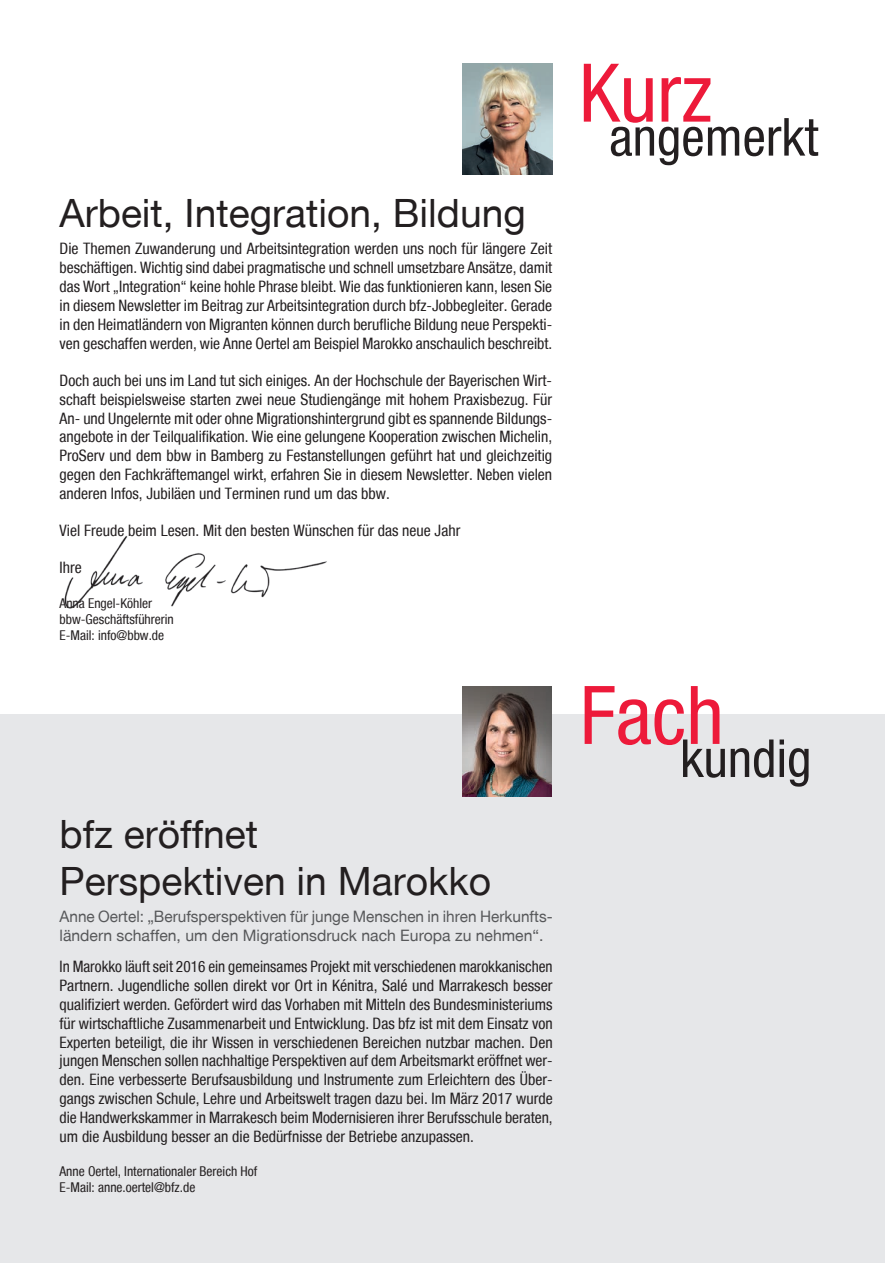
<style>
.page{position:relative;width:885px;height:1263px;background:#fff}
.page>*{position:absolute;margin:0;border:0;box-sizing:border-box;transform-origin:0 0}
.t1{font:condensed 81px "Helvetica Neue";color:#ed1a3a}
.t2{font:condensed 52.5px "Helvetica Neue";color:#231f20}
.t3{font:39px/46.8px "Helvetica Neue";color:#231f20}
.t4{font:condensed 15.75px/18.9px "Helvetica Neue";color:#231f20;text-align:justify}
.t5{font:15.75px/18.9px "Helvetica Neue";color:#57585a}
.t6{font:condensed 13.5px/16.2px "Helvetica Neue";color:#231f20}
</style>
<div class="page">
<img style="left:463px;top:64px;width:89px;height:110px">
<div style="left:0;top:714px;width:884px;height:549px;background:#e6e7e9"></div>
<img style="left:64px;top:535px;width:263px;height:74px">
<img style="left:462px;top:686px;width:89px;height:111px">
<h3 class="t3" style="left:60px;top:189px;width:467px">Arbeit, Integration, Bildung</h3>
<p class="t4" style="left:60px;top:239px;width:494px">Die Themen Zuwanderung und Arbeitsintegration werden uns noch für längere Zeit beschäftigen. Wichtig sind dabei pragmatische und schnell umsetzbare Ansätze, damit das Wort „Integration“ keine hohle Phrase bleibt. Wie das funktionieren kann, lesen Sie in diesem Newsletter im Beitrag zur Arbeitsintegration durch bfz-Jobbegleiter. Gerade in den Heimatländern von Migranten können durch berufliche Bildung neue Perspekti&shy;ven geschaffen werden, wie Anne Oertel am Beispiel Marokko anschaulich beschreibt.</p>
<p class="t4" style="left:60px;top:371px;width:494px">Doch auch bei uns im Land tut sich einiges. An der Hochschule der Bayerischen Wirt&shy;schaft beispielsweise starten zwei neue Studiengänge mit hohem Praxisbezug. Für An- und Ungelernte mit oder ohne Migrationshintergrund gibt es spannende Bildungs&shy;angebote in der Teilqualifikation. Wie eine gelungene Kooperation zwischen Michelin, ProServ und dem bbw in Bamberg zu Festanstellungen geführt hat und gleichzeitig gegen den Fachkräftemangel wirkt, erfahren Sie in diesem Newsletter. Neben vielen anderen Infos, Jubiläen und Terminen rund um das bbw.</p>
<p class="t4" style="left:60px;top:521px;width:402px">Viel Freude beim Lesen. Mit den besten Wünschen für das neue Jahr</p>
<p class="t4" style="left:60px;top:558px;width:24px">Ihre</p>
<p class="t6" style="left:60px;top:595px;width:116px">Anna Engel-Köhler bbw-Geschäftsführerin<br>E-Mail: info@bbw.de</p>
<h3 class="t3" style="left:60px;top:810px;width:433px">bfz eröffnet<br>Perspektiven in Marokko</h3>
<p class="t5" style="left:60px;top:907px;width:494px">Anne Oertel: „Berufsperspektiven für junge Menschen in ihren Herkunfts&shy;ländern schaffen, um den Migrationsdruck nach Europa zu nehmen“.</p>
<p class="t4" style="left:60px;top:957px;width:494px">In Marokko läuft seit 2016 ein gemeinsames Projekt mit verschiedenen marokkanischen Partnern. Jugendliche sollen direkt vor Ort in Kénitra, Salé und Marrakesch besser qualifiziert werden. Gefördert wird das Vorhaben mit Mitteln des Bundesministeriums für wirtschaftliche Zusammenarbeit und Entwicklung. Das bfz ist mit dem Einsatz von Experten beteiligt, die ihr Wissen in verschiedenen Bereichen nutzbar machen. Den jungen Menschen sollen nachhaltige Perspektiven auf dem Arbeitsmarkt eröffnet wer&shy;den. Eine verbesserte Berufsausbildung und Instrumente zum Erleichtern des Über&shy;gangs zwischen Schule, Lehre und Arbeitswelt tragen dazu bei. Im März 2017 wurde die Handwerkskammer in Marrakesch beim Modernisieren ihrer Berufsschule beraten, um die Ausbildung besser an die Bedürfnisse der Betriebe anzupassen.</p>
<p class="t6" style="left:60px;top:1163px;width:199px">Anne Oertel, Internationaler Bereich Hof<br>E-Mail: anne.oertel@bfz.de</p>
<h1 class="t1" style="left:579px;top:46px;width:135px">Kurz</h1>
<h2 class="t2" style="left:609px;top:107px;width:210px">angemerkt</h2>
<h2 class="t2" style="left:580px;top:728px;width:233px"><sup>Fach</sup>kundig</h2>
</div>
